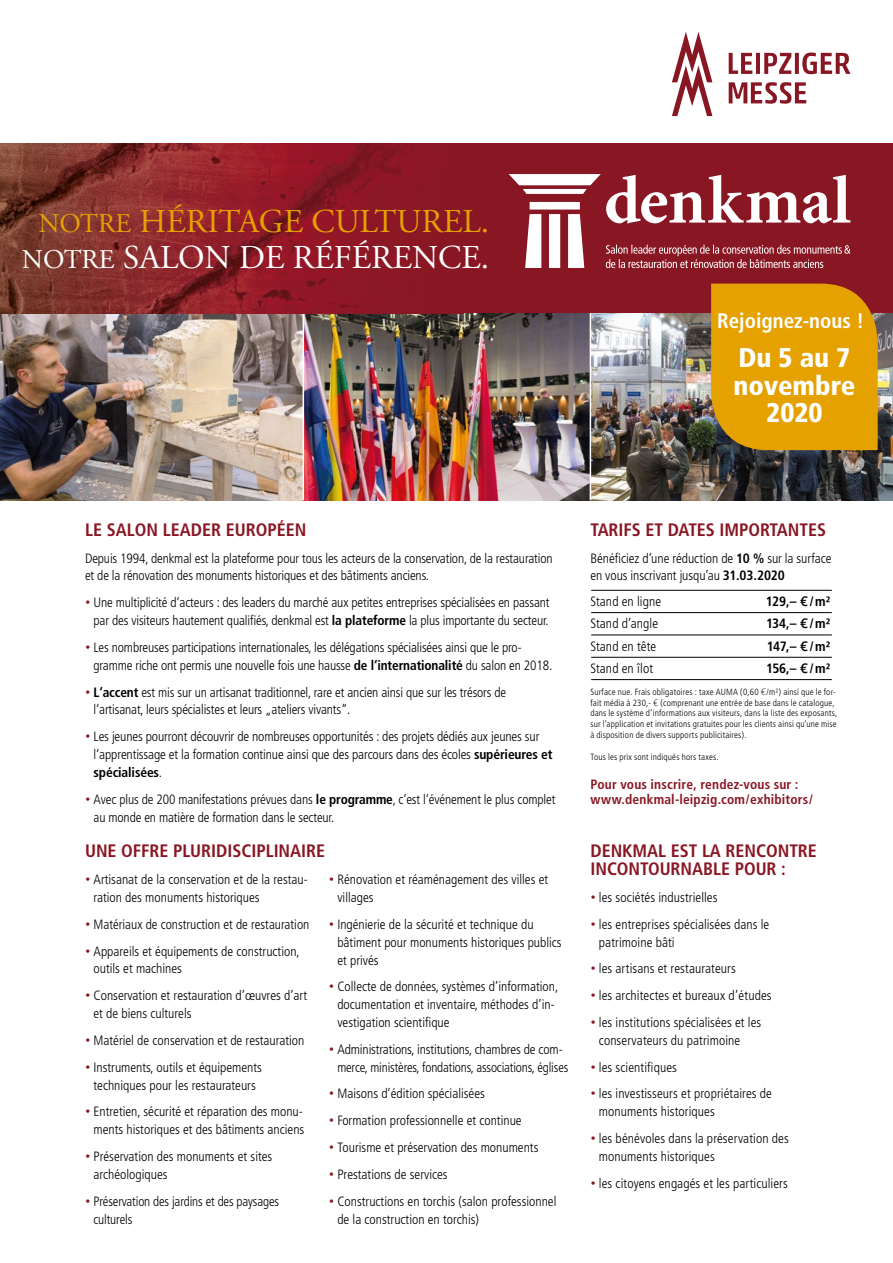
<style>
.page{position:relative;width:893px;height:1263px;background:#fff}
.page>*{position:absolute;margin:0;border:0;box-sizing:border-box;transform-origin:0 0}
.t1{font:33.3px/36.5px "Adobe Garamond";color:#e5a100;text-align:center}
.t2{font:900 condensed 27px/27.2px "Frutiger";color:#fff;text-align:center}
.t3{font:700 condensed 21px "Frutiger";color:#fff}
.t4{font:700 condensed 18px/17.9px "Frutiger";color:#891723}
.t5{font:300 condensed 13.5px/26.8px "Frutiger";color:#000}
.t6{font:700 condensed 13.5px/15px "Frutiger";letter-spacing:.01em;color:#891723}
.t7{font:700 condensed 13.5px "Frutiger";letter-spacing:-.01em;color:#000}
.t8{font:300 condensed 9px/10.8px "Frutiger";letter-spacing:.02em;color:#000}
.s1{font-size:27px}
.s2{font-size:27px;color:#fff}
.s3{color:#fff}
.s4{font-weight:900;font-stretch:normal;font-size:18px;color:#891723}
.s5{font-weight:700}
.s6{font-family:"Open Sans";font-weight:600;font-stretch:normal}
.s7{font-family:"Open Sans";font-stretch:normal}
</style>
<div class="page">
<img style="left:591px;top:313px;width:302px;height:187px">
<img style="left:0;top:313px;width:303px;height:187px">
<img style="left:304px;top:313px;width:286px;height:187px">
<div style="left:0;top:144px;width:893px;height:169px;background:#891723"></div>
<img style="left:0;top:144px;width:401px;height:169px">
<svg style="left:729px;top:82px;width:77px;height:22px"></svg>
<svg style="left:729px;top:53px;width:121px;height:21px"></svg>
<svg style="left:672px;top:32px;width:40px;height:84px"></svg>
<div style="left:711px;top:284px;width:167px;height:166px;background:#e5a100"></div>
<hr style="left:591px;top:612px;width:241px;height:1px;background:#000">
<hr style="left:591px;top:590px;width:241px;height:1px;background:#000">
<hr style="left:591px;top:635px;width:241px;height:1px;background:#000">
<hr style="left:591px;top:657px;width:241px;height:1px;background:#000">
<hr style="left:591px;top:679px;width:241px;height:1px;background:#000">
<svg style="left:509px;top:174px;width:341px;height:94px"></svg>
<h1 class="t1" style="left:22px;top:204px;width:469px"><span class="s1">NOTRE</span> HÉRITAGE CULTUREL.<br><span class="s2">NOTRE</span> <span class="s3">SALON DE RÉFÉRENCE.</span></h1>
<h3 class="t3" style="left:717px;top:308px;width:149px">Rejoignez-nous !</h3>
<h2 class="t2" style="left:733px;top:344px;width:123px">Du 5 au 7 novembre<br>2020</h2>
<h3 class="t4" style="left:85px;top:521px;width:223px">LE SALON LEADER EUROPÉEN</h3>
<p class="t5" style="left:85px;top:549px;width:469px;line-height:17.9px">Depuis 1994, denkmal est la plateforme pour tous les acteurs de la conservation, de la restauration et de la rénovation des monuments historiques et des bâtiments anciens.</p>
<p class="t5" style="left:85px;top:594px;width:466px;line-height:17.9px;text-align:center"><span class="s4">·</span> Une multiplicité d‘acteurs : des leaders du marché aux petites entreprises spécialisées en passant par des visiteurs hautement qualifiés, denkmal est <span class="s5">la plateforme</span> la plus importante du secteur.</p>
<p class="t5" style="left:94px;top:638px;width:460px;line-height:17.9px;text-indent:-9px"><span class="s4">·</span> Les nombreuses participations internationales, les délégations spécialisées ainsi que le pro&shy;gramme riche ont permis une nouvelle fois une hausse <span class="s5">de l‘internationalité</span> du salon en 2018.</p>
<p class="t5" style="left:94px;top:683px;width:414px;line-height:17.9px;text-indent:-9px"><span class="s4">·</span> <span class="s5">L‘accent</span> est mis sur un artisanat traditionnel, rare et ancien ainsi que sur les trésors de l‘artisanat, leurs spécialistes et leurs „ateliers vivants“.</p>
<p class="t5" style="left:94px;top:728px;width:461px;line-height:17.9px;text-indent:-9px"><span class="s4">·</span> Les jeunes pourront découvrir de nombreuses opportunités : des projets dédiés aux jeunes sur l‘apprentissage et la formation continue ainsi que des parcours dans des écoles <span class="s5">supérieures et spécialisées</span>.</p>
<p class="t5" style="left:94px;top:790px;width:463px;line-height:17.9px;text-indent:-9px"><span class="s4">·</span> Avec plus de 200 manifestations prévues dans <span class="s5">le programme</span>, c‘est l‘événement le plus complet au monde en matière de formation dans le secteur.</p>
<h3 class="t4" style="left:85px;top:842px;width:242px">UNE OFFRE PLURIDISCIPLINAIRE</h3>
<p class="t5" style="left:94px;top:871px;width:216px;line-height:17.9px;text-indent:-9px"><span class="s4">·</span> Artisanat de la conservation et de la restau&shy;ration des monuments historiques</p>
<p class="t5" style="left:85px;top:911px;width:226px"><span class="s4">·</span> Matériaux de construction et de restauration <span class="s4">·</span> Appareils et équipements de construction,</p>
<p class="t5" style="left:85px;top:955px;width:224px;text-indent:9px">outils et machines<br><span class="s4">·</span> Conservation et restauration d’œuvres d’art</p>
<p class="t5" style="left:85px;top:1000px;width:221px;text-indent:9px">et de biens culturels<br><span class="s4">·</span> Matériel de conservation et de restauration <span class="s4">·</span> Instruments, outils et équipements</p>
<p class="t5" style="left:85px;top:1072px;width:219px;text-indent:9px">techniques pour les restaurateurs<br><span class="s4">·</span> Entretien, sécurité et réparation des monu-</p>
<p class="t5" style="left:85px;top:1116px;width:221px;text-indent:9px">ments historiques et des bâtiments anciens <span class="s4">·</span> Préservation des monuments et sites</p>
<p class="t5" style="left:85px;top:1161px;width:196px;text-indent:9px">archéologiques<br><span class="s4">·</span> Préservation des jardins et des paysages</p>
<p class="t5" style="left:94px;top:1205px;width:40px">culturels</p>
<p class="t5" style="left:337px;top:871px;width:212px;line-height:17.9px;text-indent:-9px"><span class="s4">·</span> Rénovation et réaménagement des villes et villages</p>
<p class="t5" style="left:337px;top:915px;width:226px;line-height:17.9px;text-indent:-9px"><span class="s4">·</span> Ingénierie de la sécurité et technique du bâtiment pour monuments historiques publics et privés</p>
<p class="t5" style="left:337px;top:978px;width:223px;line-height:17.9px;text-indent:-9px"><span class="s4">·</span> Collecte de données, systèmes d’information, documentation et inventaire, méthodes d’in&shy;vestigation scientifique</p>
<p class="t5" style="left:337px;top:1040px;width:233px;line-height:17.9px;text-indent:-9px"><span class="s4">·</span> Administrations, institutions, chambres de com&shy;merce, ministères, fondations, associations, églises</p>
<p class="t5" style="left:329px;top:1080px;width:229px"><span class="s4">·</span> Maisons d’édition spécialisées<br><span class="s4">·</span> Formation professionnelle et continue<br><span class="s4">·</span> Tourisme et préservation des monuments<br><span class="s4">·</span> Prestations de services<br><span class="s4">·</span> Constructions en torchis (salon professionnel</p>
<p class="t5" style="left:337px;top:1205px;width:143px">de la construction en torchis)</p>
<h3 class="t4" style="left:590px;top:521px;width:237px">TARIFS ET DATES IMPORTANTES</h3>
<p class="t5" style="left:590px;top:549px;width:243px;line-height:17.9px">Bénéficiez d’une réduction de <span class="s5">10 %</span> sur la surface en vous inscrivant jusqu’au <span class="s5">31.03.2020</span></p>
<p class="t5" style="left:590px;top:588px;width:72px">Stand en ligne</p>
<p class="t7" style="left:766px;top:593px;width:66px">129,– <span class="s6">€</span>/m²</p>
<p class="t5" style="left:590px;top:610px;width:69px">Stand d’angle</p>
<p class="t7" style="left:766px;top:616px;width:66px">134,– <span class="s6">€</span>/m²</p>
<p class="t5" style="left:590px;top:633px;width:67px">Stand en tête</p>
<p class="t7" style="left:767px;top:638px;width:65px">147,– <span class="s6">€</span>/m²</p>
<p class="t5" style="left:590px;top:655px;width:64px">Stand en îlot</p>
<p class="t7" style="left:766px;top:661px;width:66px">156,– <span class="s6">€</span>/m²</p>
<p class="t8" style="left:590px;top:686px;width:248px">Surface nue. Frais obligatoires : taxe AUMA (0,60 <span class="s7">€</span>/m²) ainsi que le for&shy;fait média à 230,- <span class="s7">€</span> (comprenant une entrée de base dans le catalogue, dans le système d’informations aux visiteurs, dans la liste des exposants, sur l’application et invitations gratuites pour les clients ainsi qu’une mise à disposition de divers supports publicitaires).</p>
<p class="t8" style="left:590px;top:751px;width:130px">Tous les prix sont indiqués hors taxes.</p>
<p class="t6" style="left:590px;top:777px;width:224px">Pour vous inscrire, rendez-vous sur : www.denkmal-leipzig.com/exhibitors/</p>
<h3 class="t4" style="left:590px;top:842px;width:228px">DENKMAL EST LA RENCONTRE<br>INCONTOURNABLE POUR :</h3>
<p class="t5" style="left:590px;top:884px;width:180px"><span class="s4">·</span> les sociétés industrielles<br><span class="s4">·</span> les entreprises spécialisées dans le</p>
<p class="t5" style="left:590px;top:929px;width:183px;text-indent:9px">patrimoine bâti<br><span class="s4">·</span> les artisans et restaurateurs<br><span class="s4">·</span> les architectes et bureaux d’études <span class="s4">·</span> les institutions spécialisées et les</p>
<p class="t5" style="left:590px;top:1027px;width:183px;text-indent:9px">conservateurs du patrimoine<br><span class="s4">·</span> les scientifiques<br><span class="s4">·</span> les investisseurs et propriétaires de</p>
<p class="t5" style="left:590px;top:1098px;width:200px;text-indent:9px">monuments historiques<br><span class="s4">·</span> les bénévoles dans la préservation des</p>
<p class="t5" style="left:590px;top:1143px;width:199px;text-indent:9px">monuments historiques<br><span class="s4">·</span> les citoyens engagés et les particuliers</p>
</div>
